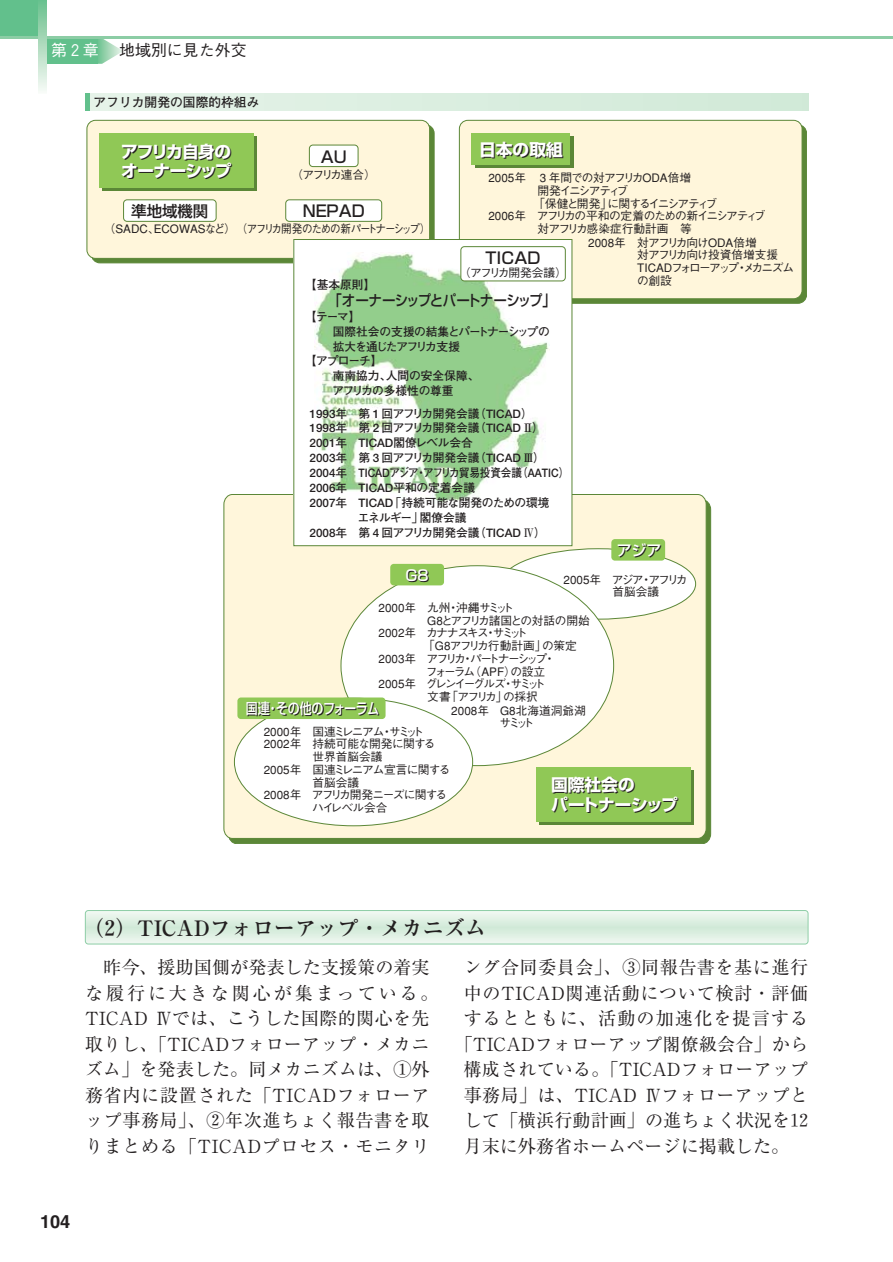
<style>
.page{position:relative;width:893px;height:1262px;background:#fff}
.page>*{position:absolute;margin:0;border:0;box-sizing:border-box;transform-origin:0 0}
.t1{font:700 21.3px "Ryumin";color:#231f20}
.t2{font:18.15px/25.5px "Ryumin";letter-spacing:.02em;color:#231f20;text-align:center}
.t3{font:18.15px "Midashi Go MB31";color:#231f20}
.t4{font:700 16.65px/19.6px "Shin Go";letter-spacing:-.055em;color:#fff}
.t5{font:700 16.65px/19.6px "Shin Go";color:#fff}
.t6{font:700 16.65px "Shin Go";letter-spacing:-.025em;color:#fff}
.t7{font:500 15.9px "Shin Go";color:#231f20}
.t8{font:500 15.9px "Gothic BBB";color:#231f20}
.t9{font:500 15.9px "Gothic BBB";color:#fff}
.t10{font:500 15.45px "Shin Go";color:#231f20}
.t11{font:500 14.85px "Shin Go";letter-spacing:-.065em;color:#231f20;scale:.9 1}
.t12{font:500 14.85px "Shin Go";letter-spacing:-.045em;color:#fff;scale:.8 1}
.t13{font:500 14.85px "Shin Go";letter-spacing:-.005em;color:#fff}
.t14{font:700 12.75px "Futo Go B101";color:#231f20}
.t15{font:700 11.7px "Futo Go B101";color:#231f20}
.t16{font:500 11.7px/12.8px "Gothic BBB";color:#231f20}
.t17{font:500 11.7px "Gothic BBB";letter-spacing:-.09em;color:#231f20}
.t18{font:500 11.7px "Gothic BBB";letter-spacing:-.065em;color:#231f20}
.t19{font:700 11.7px "Futo Go B101";letter-spacing:-.055em;color:#231f20}
.t20{font:500 11.7px "Gothic BBB";letter-spacing:-.15em;color:#231f20}
.t21{font:500 11.7px "Gothic BBB";letter-spacing:-.14em;color:#231f20}
.t22{font:500 11.7px "Gothic BBB";letter-spacing:-.135em;color:#231f20}
.t23{font:500 11.7px "Gothic BBB";letter-spacing:-.165em;color:#231f20}
.t24{font:500 11.7px "Gothic BBB";letter-spacing:-.11em;color:#231f20}
.t25{font:500 11.7px "Gothic BBB";letter-spacing:-.125em;color:#231f20}
.t26{font:500 11.7px "Gothic BBB";letter-spacing:-.02em;color:#231f20}
.t27{font:700 11.7px "Futo Go B101";letter-spacing:-.1em;color:#231f20}
.t28{font:500 11.7px "Gothic BBB";letter-spacing:-.085em;color:#231f20}
.t29{font:700 11.7px "Futo Go B101";letter-spacing:-.06em;color:#231f20}
.t30{font:500 11.7px "Gothic BBB";letter-spacing:-.155em;color:#231f20}
.s1{font-family:"Futo Go B101";font-weight:700;font-size:11.7px}
.s2{font-family:"Ryumin"}
.s3{font-family:"Ryumin";font-weight:800}
.s4{font-weight:500}
.s5{font-family:"Ryumin Num"}
</style>
<div class="page">
<svg style="left:229px;top:501px;width:482px;height:343px;background:#5e893b"></svg>
<div style="left:223px;top:493px;width:484px;height:346px;background:#fff6db"></div>
<div style="left:500px;top:549px;width:195px;height:70px;background:#fff;border-radius:50%"></div>
<div style="left:611px;top:539px;width:54px;height:21px;background:#90c856;border-radius:4px"></div>
<div style="left:87px;top:120px;width:342px;height:138px;background:#fff6db;border-radius:9px"></div>
<div style="left:86px;top:120px;width:344px;height:139px;border:1px solid #5b8737;border-radius:9px"></div>
<div style="left:102px;top:137px;width:155px;height:54px;background:#5b8737"></div>
<div style="left:99px;top:134px;width:154px;height:54px;background:#90c856"></div>
<div style="left:539px;top:770px;width:154px;height:55px;background:#5b8737"></div>
<div style="left:536px;top:767px;width:154px;height:55px;background:#90c856"></div>
<div style="left:123px;top:200px;width:93px;height:21px;background:#fff;border-radius:4px"></div>
<div style="left:123px;top:199px;width:93px;height:23px;border:1px solid #5b8737;border-radius:4px"></div>
<div style="left:286px;top:200px;width:96px;height:21px;background:#fff;border-radius:4px"></div>
<div style="left:285px;top:199px;width:97px;height:23px;border:1px solid #5b8737;border-radius:4px"></div>
<div style="left:309px;top:145px;width:49px;height:22px;background:#fff;border-radius:4px"></div>
<div style="left:309px;top:145px;width:49px;height:22px;border:1px solid #5b8737;border-radius:4px"></div>
<div style="left:459px;top:120px;width:343px;height:179px;background:#fff6db;border-radius:9px"></div>
<div style="left:459px;top:120px;width:343px;height:179px;border:1px solid #5b8737;border-radius:9px"></div>
<div style="left:475px;top:137px;width:98px;height:31px;background:#5b8737"></div>
<div style="left:471px;top:134px;width:99px;height:31px;background:#90c856"></div>
<div style="left:341px;top:565px;width:272px;height:200px;background:#fff;border-radius:50%"></div>
<div style="left:390px;top:564px;width:54px;height:21px;background:#90c856;border-radius:4px"></div>
<div style="left:234px;top:698px;width:238px;height:128px;background:#fff;border-radius:50%"></div>
<div style="left:237px;top:697px;width:148px;height:22px;background:#90c856;border-radius:4px"></div>
<div style="left:294px;top:239px;width:278px;height:306px;background:#fff"></div>
<img style="left:315px;top:253px;width:234px;height:250px">
<div style="left:293px;top:239px;width:279px;height:307px;border:1px solid #5b8737"></div>
<div style="left:461px;top:247px;width:104px;height:34px;background:#fff;border-radius:4px"></div>
<div style="left:460px;top:246px;width:105px;height:35px;border:1px solid #5b8737;border-radius:4px"></div>
<div style="left:89px;top:94px;width:719px;height:17px;background:#dbeee0"></div>
<hr style="left:85px;top:94px;width:4px;height:17px;background:#62c08c">
<svg style="left:86px;top:910px;width:721px;height:33px;background:#dff0e3"></svg>
<div style="left:85px;top:910px;width:723px;height:34px;border:1px solid #8ccda5;border-radius:3px"></div>
<svg style="left:98px;top:38px;width:25px;height:26px"></svg>
<div style="left:47px;top:38px;width:51px;height:26px;background:#62c08c"></div>
<div style="left:0;top:0;width:47px;height:38px;background:#62c08c"></div>
<hr style="left:0;top:36px;width:892px;height:2px;background:#8ccda5">
<svg style="left:38px;top:4px;width:9px;height:87px"></svg>
<p class="t9" style="left:51px;top:44px;width:49px">第２章</p>
<p class="t8" style="left:119px;top:44px;width:129px">地域別に見た外交</p>
<p class="t14" style="left:94px;top:97px;width:167px">アフリカ開発の国際的枠組み</p>
<p class="t6" style="left:479px;top:144px;width:85px">日本の取組</p>
<p class="t4" style="left:121px;top:144px;width:112px">アフリカ自身のオーナーシップ</p>
<p class="t7" style="left:321px;top:151px;width:27px">AU</p>
<p class="t18" style="left:291px;top:170px;width:86px">（アフリカ連合）</p>
<p class="t16" style="left:488px;top:173px;width:216px">2005年 3 年間での対アフリカODA倍増　</p>
<p class="t30" style="left:537px;top:186px;width:92px">開発イニシアティブ</p>
<p class="t21" style="left:533px;top:199px;width:185px">「保健と開発」に関するイニシアティブ</p>
<p class="t17" style="left:488px;top:212px;width:279px">2006年 アフリカの平和の定着のための新イニシアティブ</p>
<p class="t16" style="left:537px;top:224px;width:156px">対アフリカ感染症行動計画　等</p>
<p class="t16" style="left:588px;top:237px;width:170px">2008年 対アフリカ向けODA倍増</p>
<p class="t18" style="left:637px;top:251px;width:142px">対アフリカ向け投資倍増支援</p>
<p class="t22" style="left:637px;top:263px;width:158px">TICADフォローアップ・メカニズム</p>
<p class="t10" style="left:131px;top:205px;width:79px">準地域機関</p>
<p class="t7" style="left:303px;top:205px;width:64px">NEPAD</p>
<p class="t17" style="left:104px;top:224px;width:328px">（SADC、ECOWASなど）（アフリカ開発のための新パートナーシップ）</p>
<p class="t7" style="left:485px;top:252px;width:56px">TICAD</p>
<p class="t17" style="left:459px;top:268px;width:109px">（アフリカ開発会議）</p>
<p class="t15" style="left:305px;top:280px;width:72px">【基本原則】</p>
<p class="t18" style="left:637px;top:276px;width:36px">の創設</p>
<p class="t11" style="left:309px;top:295px;width:275px"><span class="s1">　　</span>「オーナーシップとパートナーシップ」</p>
<p class="t15" style="left:305px;top:312px;width:56px">【テーマ】</p>
<p class="t19" style="left:309px;top:327px;width:242px">　　国際社会の支援の結集とパートナーシップの</p>
<p class="t27" style="left:309px;top:342px;width:152px">　　拡大を通じたアフリカ支援</p>
<p class="t15" style="left:305px;top:357px;width:78px">【アプローチ】</p>
<p class="t15" style="left:309px;top:371px;width:171px">　　南南協力、人間の安全保障、</p>
<p class="t15" style="left:309px;top:386px;width:146px">　　アフリカの多様性の尊重</p>
<p class="t15" style="left:309px;top:409px;width:224px">1993年 第 1 回アフリカ開発会議（TICAD）</p>
<p class="t15" style="left:309px;top:423px;width:235px">1998年 第 2 回アフリカ開発会議（TICAD <span class="s2">II</span>）</p>
<p class="t15" style="left:309px;top:438px;width:165px">2001年 TICAD閣僚レベル会合</p>
<p class="t15" style="left:309px;top:453px;width:236px">2003年 第 3 回アフリカ開発会議（TICAD <span class="s3">III</span>）</p>
<p class="t15" style="left:309px;top:468px;width:261px">2004年 TICADアジア・アフリカ貿易投資会議（AATIC）</p>
<p class="t15" style="left:309px;top:483px;width:167px">2006年 TICAD平和の定着会議</p>
<p class="t15" style="left:309px;top:498px;width:241px">2007年 TICAD「持続可能な開発のための環境</p>
<p class="t29" style="left:358px;top:513px;width:110px">エネルギー」閣僚会議</p>
<p class="t15" style="left:309px;top:528px;width:237px">2008年 第 4 回アフリカ開発会議（TICAD <span class="s2">IV</span>）</p>
<p class="t16" style="left:612px;top:574px;width:77px;text-indent:-49px">2005年 アジア・アフリカ首脳会議</p>
<p class="t16" style="left:378px;top:602px;width:137px">2000年 九州・沖縄サミット</p>
<p class="t17" style="left:427px;top:615px;width:164px">G8とアフリカ諸国との対話の開始</p>
<p class="t25" style="left:378px;top:628px;width:150px">2002年 カナナスキス・サミット</p>
<p class="t26" style="left:423px;top:641px;width:155px">「G8アフリカ行動計画」の策定</p>
<p class="t20" style="left:378px;top:654px;width:179px">2003年 アフリカ・パートナーシップ・</p>
<p class="t17" style="left:426px;top:667px;width:121px">フォーラム（APF）の設立</p>
<p class="t23" style="left:378px;top:679px;width:168px">2005年 グレンイーグルズ・サミット</p>
<p class="t28" style="left:427px;top:692px;width:112px">文書「アフリカ」の採択</p>
<p class="t16" style="left:451px;top:705px;width:136px">2008年 G8北海道洞爺湖</p>
<p class="t18" style="left:499px;top:718px;width:36px">サミット</p>
<p class="t24" style="left:264px;top:726px;width:162px">2000年 国連ミレニアム・サミット</p>
<p class="t16" style="left:264px;top:739px;width:173px">2002年 持続可能な開発に関する</p>
<p class="t18" style="left:312px;top:752px;width:72px">世界首脳会議</p>
<p class="t18" style="left:264px;top:765px;width:188px">2005年 国連ミレニアム宣言に関する</p>
<p class="t18" style="left:312px;top:777px;width:48px">首脳会議</p>
<p class="t18" style="left:264px;top:790px;width:185px">2008年 アフリカ開発ニーズに関する</p>
<p class="t18" style="left:312px;top:803px;width:77px">ハイレベル会合</p>
<p class="t13" style="left:616px;top:544px;width:46px">アジア</p>
<p class="t13" style="left:405px;top:569px;width:25px">G8</p>
<p class="t12" style="left:246px;top:702px;width:168px">国連・その他のフォーラム</p>
<p class="t5" style="left:551px;top:777px;width:128px">国際社会の<br>パートナーシップ</p>
<p class="t1" style="left:83px;top:920px;width:405px">（２）TICADフォローアップ・メカニズム</p>
<p class="t2" style="left:85px;top:957px;width:355px">昨今、援助国側が発表した支援策の着実<br>な履行に大きな関心が集まっている。<br>TICAD <span class="s4">IV</span>では、こうした国際的関心を先取りし、「TICADフォローアップ・メカニズム」を発表した。同メカニズムは、①外務省内に設置された「TICADフォローアップ事務局」、②年次進ちょく報告書を取りまとめる「TICADプロセス・モニタリ</p>
<p class="t2" style="left:454px;top:957px;width:355px">ング合同委員会」、③同報告書を基に進行中のTICAD関連活動について検討・評価するとともに、活動の加速化を提言する「TICADフォローアップ閣僚級会合」から構成されている。「TICADフォローアップ事務局」は、TICAD <span class="s4">IV</span>フォローアップとして「横浜行動計画」の進ちょく状況を<span class="s5">12</span>月末に外務省ホームページに掲載した。</p>
<p class="t3" style="left:40px;top:1214px;width:32px">104</p>
</div>
